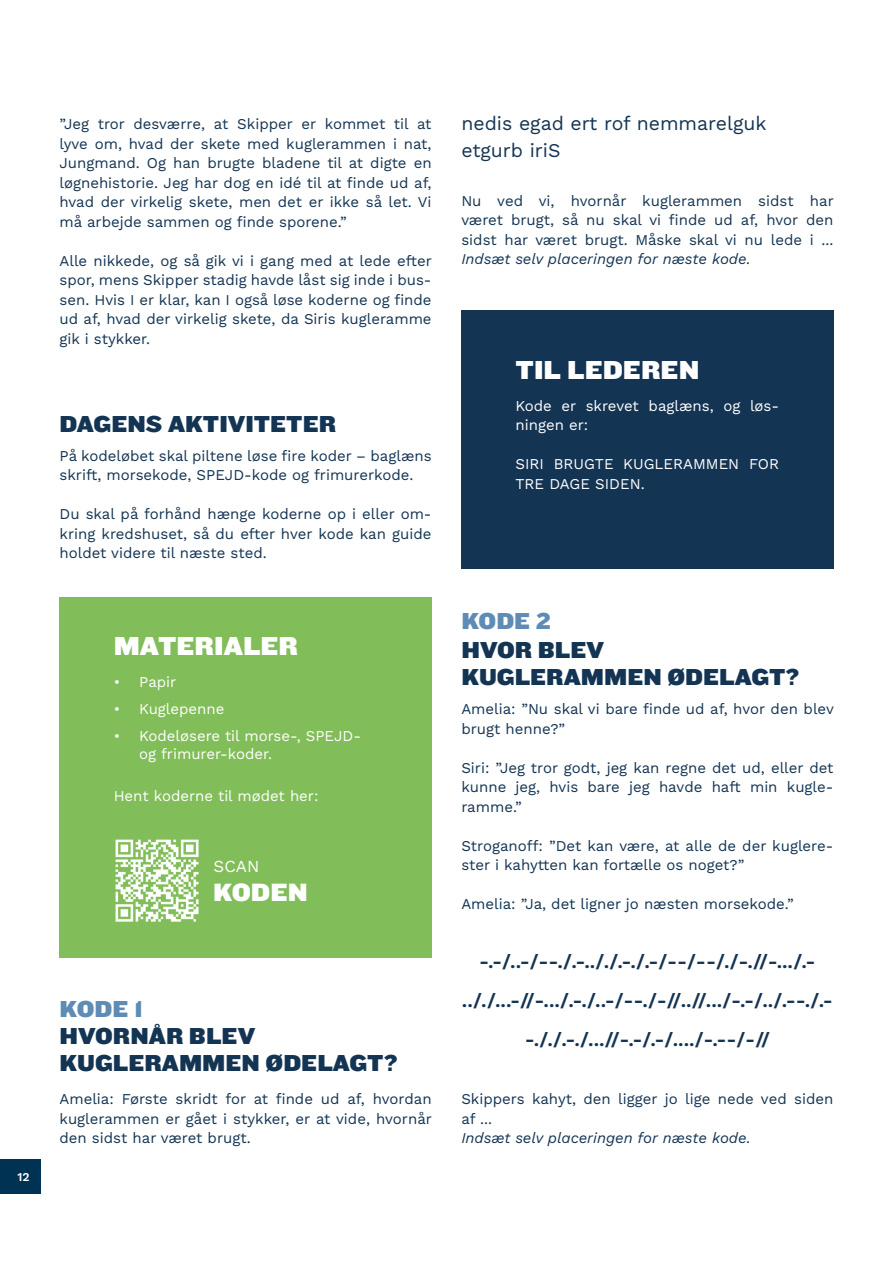
<style>
.page{position:relative;width:893px;height:1263px;background:#fff}
.page>*{position:absolute;margin:0;border:0;box-sizing:border-box;transform-origin:0 0}
.Mellemrubrik_-_Niv__2{font:27px "Knockout 72 Full Cruiserwt";color:#fff}
.Mellemrubrik_-_Niv__2-2{font:25.95px "Knockout 72 Full Cruiserwt";color:#fff}
.Mellemrubrik_-_Niv__2-3{font:24px/27px "Knockout 72 Full Cruiserwt";color:#133453}
.Brødtekst{font:600 19.5px/39px "Work Sans";color:#133453;text-align:center}
.Mellemrubrik_-_Niv__2-4{font:19.5px/27px "Work Sans";color:#133453}
.Mellemrubrik_-_Niv__2-5{font:16.8px "Work Sans";color:#fff}
.Brødtekst-2{font:15px/19.5px "Work Sans";color:#133453;text-align:justify}
.Bulletliste{font:15px/19.5px "Work Sans";color:#fff}
.Mellemrubrik_-_Niv__2-6{font:15px/19.5px "Work Sans";color:#133453;text-align:justify}
.Brødtekst-3{font:italic 15px "Work Sans";color:#133453}
.t1{font:600 12px "Work Sans";color:#fff}
.s1{color:#5f8cb4}
.s2{font-style:italic}
</style>
<div class="page">
<div style="left:0;top:1160px;width:6px;height:34px;background:#003254"></div>
<div style="left:6px;top:1160px;width:34px;height:34px;background:#003254"></div>
<div style="left:60px;top:597px;width:372px;height:360px;background:#81bd58"></div>
<div style="left:461px;top:310px;width:372px;height:258px;background:#133453"></div>
<img style="left:115px;top:839px;width:84px;height:83px">
<p class="t1" style="left:17px;top:1168px;width:14px">12</p>
<p class="Brødtekst-2" style="left:60px;top:114px;width:374px">”Jeg tror desværre, at Skipper er kommet til at lyve om, hvad der skete med kuglerammen i nat, Jungmand. Og han brugte bladene til at digte en løgnehistorie. Jeg har dog en idé til at finde ud af, hvad der virkelig skete, men det er ikke så let. Vi må arbejde sammen og finde sporene.”</p>
<p class="Brødtekst-2" style="left:60px;top:250px;width:374px">Alle nikkede, og så gik vi i gang med at lede efter spor, mens Skipper stadig havde låst sig inde i bus&shy;sen. Hvis I er klar, kan I også løse koderne og finde ud af, hvad der virkelig skete, da Siris kugleramme gik i stykker.</p>
<p class="Mellemrubrik_-_Niv__2-3" style="left:60px;top:410px;width:278px">DAGENS AKTIVITETER</p>
<p class="Brødtekst-2" style="left:60px;top:445px;width:374px">På kodeløbet skal piltene løse fire koder – baglæns skrift, morsekode, SPEJD-kode og frimurerkode.</p>
<p class="Brødtekst-2" style="left:60px;top:504px;width:374px">Du skal på forhånd hænge koderne op i eller om&shy;kring kredshuset, så du efter hver kode kan guide holdet videre til næste sted.</p>
<p class="Mellemrubrik_-_Niv__2" style="left:114px;top:628px;width:186px">MATERIALER</p>
<p class="Bulletliste" style="left:114px;top:671px;width:64px">• Papir</p>
<p class="Bulletliste" style="left:114px;top:698px;width:112px">• Kuglepenne</p>
<p class="Bulletliste" style="left:139px;top:726px;width:223px;line-height:18px;text-indent:-26px">• Kodeløsere til morse-, SPEJD&shy;og frimurer-koder.</p>
<p class="Bulletliste" style="left:114px;top:785px;width:206px">Hent koderne til mødet her:</p>
<p class="Mellemrubrik_-_Niv__2-5" style="left:214px;top:853px;width:47px">SCAN</p>
<p class="Mellemrubrik_-_Niv__2-2" style="left:213px;top:874px;width:96px">KODEN</p>
<p class="Mellemrubrik_-_Niv__2-3" style="left:60px;top:995px;width:339px"><span class="s1">KODE 1<br></span>HVORNÅR BLEV<br>KUGLERAMMEN ØDELAGT?</p>
<p class="Brødtekst-2" style="left:60px;top:1089px;width:374px">Amelia: Første skridt for at finde ud af, hvordan kuglerammen er gået i stykker, er at vide, hvornår den sidst har været brugt.</p>
<p class="Mellemrubrik_-_Niv__2-4" style="left:461px;top:109px;width:307px">nedis egad ert rof nemmarelguk etgurb iriS</p>
<p class="Mellemrubrik_-_Niv__2-6" style="left:461px;top:190px;width:374px">Nu ved vi, hvornår kuglerammen sidst har været brugt, så nu skal vi finde ud af, hvor den sidst har været brugt. Måske skal vi nu lede i ...<br><span class="s2">Indsæt selv placeringen for næste kode.</span></p>
<p class="Mellemrubrik_-_Niv__2" style="left:516px;top:352px;width:185px">TIL LEDEREN</p>
<p class="Bulletliste" style="left:516px;top:395px;width:265px">Kode er skrevet baglæns, og løs&shy;ningen er:</p>
<p class="Bulletliste" style="left:516px;top:454px;width:265px">SIRI BRUGTE KUGLERAMMEN FOR<br>TRE DAGE SIDEN.</p>
<p class="Mellemrubrik_-_Niv__2-3" style="left:461px;top:607px;width:339px;line-height:27.8px"><span class="s1">KODE 2<br></span>HVOR BLEV<br>KUGLERAMMEN ØDELAGT?</p>
<p class="Brødtekst-2" style="left:461px;top:699px;width:374px">Amelia: ”Nu skal vi bare finde ud af, hvor den blev brugt henne?”</p>
<p class="Brødtekst-2" style="left:461px;top:757px;width:374px">Siri: ”Jeg tror godt, jeg kan regne det ud, eller det kunne jeg, hvis bare jeg havde haft min kugle&shy;ramme.”</p>
<p class="Brødtekst-2" style="left:461px;top:835px;width:374px">Stroganoff: ”Det kan være, at alle de der kuglere&shy;ster i kahytten kan fortælle os noget?”</p>
<p class="Brødtekst-2" style="left:461px;top:894px;width:334px">Amelia: ”Ja, det ligner jo næsten morsekode.”</p>
<p class="Brødtekst" style="left:462px;top:941px;width:372px">-.-/..-/--./.-.././.-./.-/--/--/./-.//-.../.- .././...-//-.../.-./..-/--./-//..//.../-.-/../.--./.- -././.-./...//-.-/.-/..../-.--/-//</p>
<p class="Brødtekst-2" style="left:461px;top:1089px;width:374px">Skippers kahyt, den ligger jo lige nede ved siden af ...</p>
<p class="Brødtekst-3" style="left:461px;top:1127px;width:291px">Indsæt selv placeringen for næste kode.</p>
</div>
